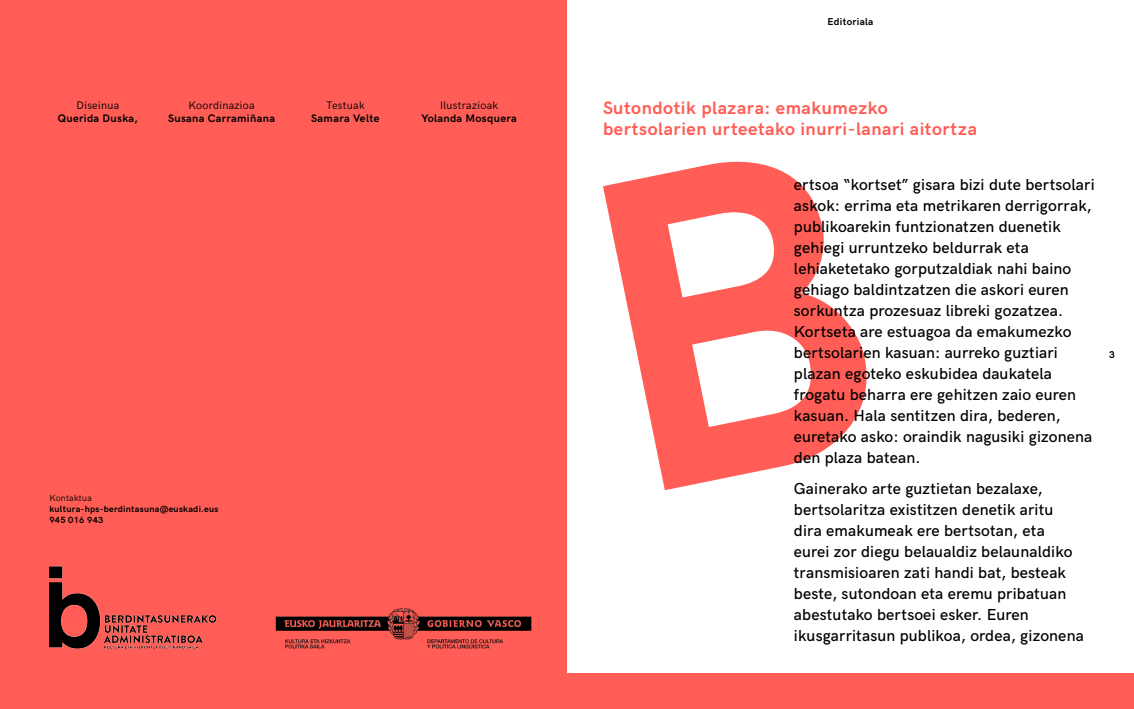
<style>
.page{position:relative;width:1134px;height:709px;background:#fff}
.page>*{position:absolute;margin:0;border:0;box-sizing:border-box;transform-origin:0 0}
.t1{font:700 18px "HK Grotesk";letter-spacing:.03em;color:#ff5d55}
.t2{font:500 16px/21px "HK Grotesk";letter-spacing:.01em;color:#000}
.t3{font:700 11px "HK Grotesk";letter-spacing:.03em;color:#000}
.t4{font:11px "HK Grotesk";letter-spacing:.03em;color:#000}
.t5{font:700 10px "HK Grotesk";letter-spacing:.03em;color:#000}
.t6{font:700 9px "HK Grotesk";letter-spacing:.03em;color:#000}
.t7{font:9px "HK Grotesk";letter-spacing:.03em;color:#000}
</style>
<div class="page">
<div style="left:0;top:0;width:567px;height:709px;background:#ff5d55"></div>
<svg style="left:603px;top:161px;width:264px;height:329px;fill:#ff5d55"></svg>
<div style="left:567px;top:673px;width:567px;height:36px;background:#ff5d55"></div>
<img style="left:275px;top:609px;width:257px;height:40px">
<img style="left:49px;top:566px;width:168px;height:83px">
<p class="t4" style="left:77px;top:97px;width:44px">Diseinua</p>
<p class="t3" style="left:58px;top:110px;width:82px">Querida Duska,</p>
<p class="t4" style="left:189px;top:97px;width:68px">Koordinazioa</p>
<p class="t3" style="left:168px;top:110px;width:108px">Susana Carramiñana</p>
<p class="t4" style="left:326px;top:97px;width:40px">Testuak</p>
<p class="t3" style="left:311px;top:110px;width:70px">Samara Velte</p>
<p class="t4" style="left:440px;top:97px;width:60px">Ilustrazioak</p>
<p class="t3" style="left:421px;top:110px;width:97px">Yolanda Mosquera</p>
<p class="t7" style="left:49px;top:491px;width:44px">Kontaktua</p>
<p class="t6" style="left:49px;top:502px;width:171px">kultura-hps-berdintasuna@euskadi.eus</p>
<p class="t6" style="left:49px;top:513px;width:55px">945 016 943</p>
<p class="t5" style="left:828px;top:14px;width:47px">Editoriala</p>
<p class="t1" style="left:603px;top:94px;width:286px">Sutondotik plazara: emakumezko</p>
<p class="t1" style="left:603px;top:116px;width:376px">bertsolarien urteetako inurri-lanari aitortza</p>
<p class="t2" style="left:794px;top:172px;width:302px">ertsoa “kortset” gisara bizi dute bertsolari askok: errima eta metrikaren derrigorrak, publikoarekin funtzionatzen duenetik gehiegi urruntzeko beldurrak eta lehiaketetako gorputzaldiak nahi baino gehiago baldintzatzen die askori euren sorkuntza prozesuaz libreki gozatzea.<br>Kortseta are estuagoa da emakumezko bertsolarien kasuan: aurreko guztiari plazan egoteko eskubidea daukatela frogatu beharra ere gehitzen zaio euren kasuan. Hala sentitzen dira, bederen, euretako asko: oraindik nagusiki gizonena den plaza batean.</p>
<p class="t2" style="left:794px;top:476px;width:291px">Gainerako arte guztietan bezalaxe, bertsolaritza existitzen denetik aritu dira emakumeak ere bertsotan, eta eurei zor diegu belaualdiz belaunaldiko transmisioaren zati handi bat, besteak beste, sutondoan eta eremu pribatuan abestutako bertsoei esker. Euren ikusgarritasun publikoa, ordea, gizonena</p>
<p class="t5" style="left:1109px;top:347px;width:7px">3</p>
</div>
